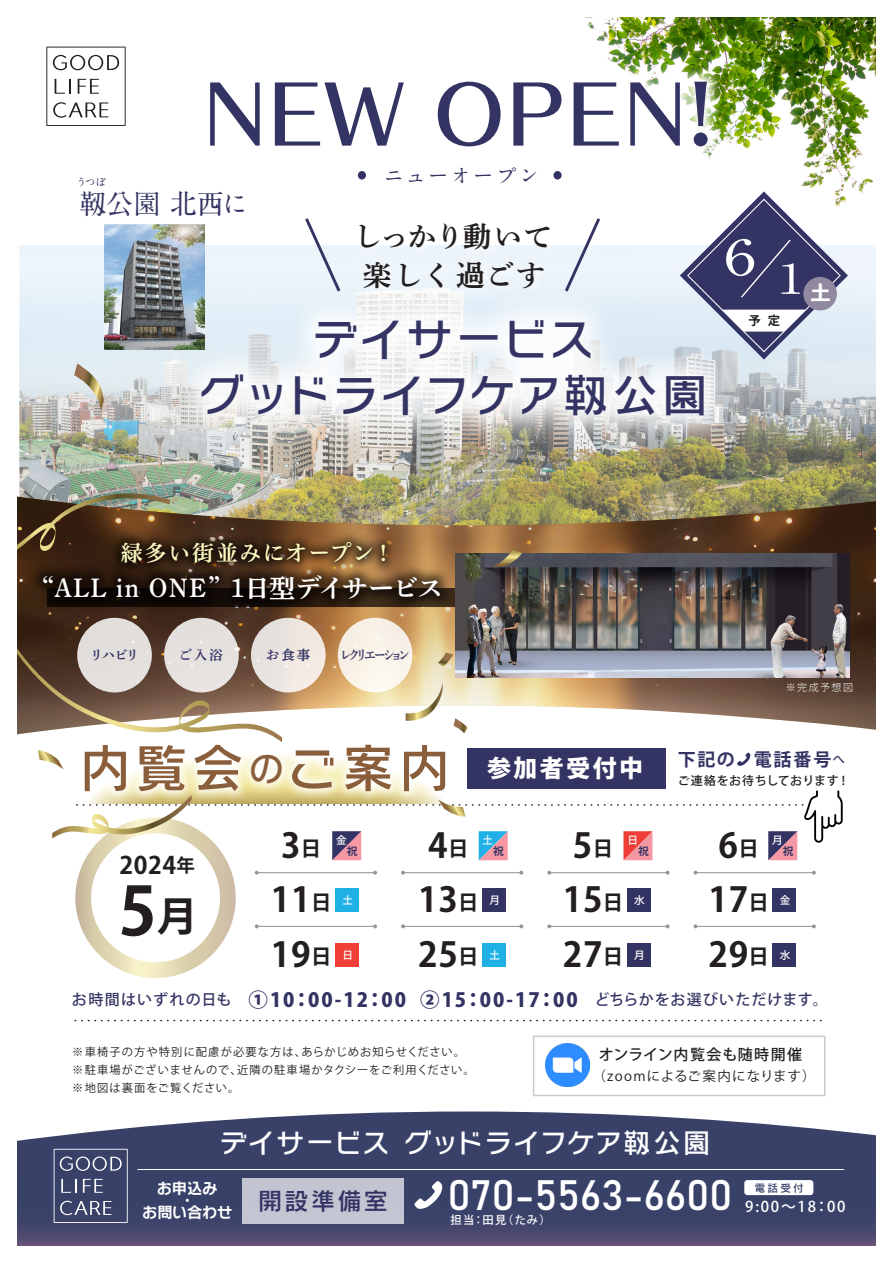
<style>
.page{position:relative;width:893px;height:1263px;background:#fff}
.page>*{position:absolute;margin:0;border:0;box-sizing:border-box;transform-origin:0 0}
.t1{font:79.05px "UD Typos 512 Std";color:#343464}
.t2{font:700 66.45px "Koz Go Pr 6 N";color:#231f20}
.t3{font:51.3px "Rodin NTLG Pro DB";letter-spacing:.095em;color:#8a5d3b}
.t4{font:700 48.45px "A1 Mincho Std";color:#fff;scale:1.3 1}
.t5{font:45px/55.9px "Rodin NTLG Pro DB";letter-spacing:.05em;color:#343464;text-align:center}
.t6{font:42px "Bahnschrift";letter-spacing:-.01em;color:#fff}
.t7{font:700 34.05px/54.4px "Koz Go Pr 6 N";letter-spacing:.025em;color:#231f20}
.t8{font:28.65px/38.5px "P Shuei Yobu Min Std N B";letter-spacing:.035em;color:#231f20;text-align:center}
.t9{font:27.15px "Rodin NTLG Pro DB";letter-spacing:.05em;color:#fff}
.t10{font:700 27.15px "A1 Mincho Std";color:#343464}
.t11{font:26.25px "P Shuei Yobu Min Std N B";letter-spacing:.005em;color:#fff}
.t12{font:24.15px "Rodin NTLG Pro DB";letter-spacing:.1em;color:#343464}
.t13{font:800 24px "Koz Go Pr 6 N";letter-spacing:.1em;color:#fff}
.t14{font:700 24px "Koz Go Pr 6 N";color:#231f20}
.t15{font:21.9px "Hiragino UD Serif Std W6";letter-spacing:.07em;color:#fffac1}
.t16{font:700 19.95px "A1 Mincho Std";letter-spacing:.125em;color:#343464}
.t17{font:700 18px "Koz Go Pr 6 N";letter-spacing:.1em;color:#343464}
.t18{font:15.3px/12px "Rodin NTLG Pro B";letter-spacing:-.015em;color:#fff;text-align:center}
.t19{font:500 15px "Koz Go Pr 6 N";letter-spacing:.07em;color:#343464}
.t20{font:500 15px "Koz Go Pr 6 N";letter-spacing:.055em;color:#231f20}
.t21{font:500 14.85px "Koz Go Pr 6 N";color:#fff}
.t22{font:13.5px "Koz Go Pr 6 N";letter-spacing:.095em;color:#231f20}
.t23{font:13.5px "P Shuei Yobu Min Std N B";letter-spacing:-.165em;color:#343464}
.t24{font:13.5px "P Shuei Yobu Min Std N B";letter-spacing:-.27em;color:#343464;scale:.85 1}
.t25{font:700 12.3px "Koz Go Pr 6 N";color:#231f20}
.t26{font:500 12px "Koz Go Pr 6 N";letter-spacing:.045em;color:#231f20}
.t27{font:11.25px/18px "Koz Go Pr 6 N";letter-spacing:.095em;color:#231f20}
.t28{font:500 11.25px "Koz Go Pr 6 N";color:#fff}
.t29{font:500 10.65px "Koz Go Pr 6 N";color:#fff}
.t30{font:700 10.65px "Koz Go Pr 6 N";color:#343464}
.t31{font:10.5px "Rodin NTLG Pro DB";color:#394169}
.t32{font:700 10.5px "A1 Mincho Std";color:#343464}
.t33{font:300 9.9px "Koz Go Pr 6 N";letter-spacing:.15em;color:#fff}
.s1{font-size:41.7px}
.s2{font-size:36px}
.s3{font-weight:500;font-size:12px}
.s4{font-size:18.45px}
.s5{font-size:40.65px}
.s6{font-size:20.85px}
.s7{font-size:10.65px;color:#343464}
.s8{font-weight:800;font-size:19.5px}
.s9{font-size:25.05px}
</style>
<div class="page">
<img style="left:17px;top:17px;width:859px;height:1229px">
<p class="t32" style="left:76px;top:174px;width:31px">うつぼ</p>
<h1 class="t1" style="left:202px;top:47px;width:513px">NEW OPEN!</h1>
<h3 class="t16" style="left:384px;top:159px;width:156px">ニューオープン</h3>
<h3 class="t10" style="left:79px;top:182px;width:171px">靱公園 北西に</h3>
<h3 class="t8" style="left:354px;top:216px;width:200px">しっかり動いて楽しく過ごす</h3>
<h3 class="t5" style="left:199px;top:310px;width:510px">デイサービス<br>グ<span class="s1">ッ</span>ドライフケア靱公園</h3>
<h3 class="t4" style="left:724px;top:218px;width:83px">6<sub>1</sub><sub>土</sub></h3>
<p class="t25" style="left:749px;top:313px;width:33px">予 定</p>
<h3 class="t15" style="left:121px;top:536px;width:275px">緑多い街並みにオープン！</h3>
<h3 class="t11" style="left:42px;top:569px;width:403px">“ALL in ONE” 1日型デイサービス</h3>
<p class="t23" style="left:90px;top:645px;width:51px">リハビリ</p>
<p class="t23" style="left:179px;top:645px;width:46px">ご入浴</p>
<p class="t23" style="left:266px;top:645px;width:46px">お食事</p>
<p class="t24" style="left:340px;top:645px;width:84px">レクリエーション</p>
<p class="t33" style="left:786px;top:682px;width:69px">※完成予想図</p>
<h3 class="t3" style="left:80px;top:734px;width:372px">内覧会<span class="s2">の</span>ご案内</h3>
<h3 class="t13" style="left:487px;top:755px;width:157px">参加者受付中</h3>
<h3 class="t17" style="left:678px;top:749px;width:169px">下記の 電話番号<span class="s3">へ</span></h3>
<p class="t26" style="left:678px;top:774px;width:173px">ご連絡をお待ちしております！</p>
<h3 class="t14" style="left:119px;top:852px;width:77px">2024<span class="s4">年</span></h3>
<h2 class="t2" style="left:119px;top:874px;width:81px">5<span class="s5">月</span></h2>
<h3 class="t7" style="left:281px;top:819px;width:78px">3<span class="s6">日</span> <span class="s7">祝</span></h3>
<p class="t29" style="left:336px;top:834px;width:12px">金</p>
<h3 class="t7" style="left:271px;top:873px;width:84px">11<span class="s6">日</span> <sup>土<br></sup>19<span class="s6">日</span> <sup>日</sup></h3>
<h3 class="t7" style="left:418px;top:819px;width:84px">4<span class="s6">日<br></span>13<span class="s6">日</span> <sup>月<br></sup>25<span class="s6">日</span> <sup>土</sup></h3>
<h3 class="t7" style="left:563px;top:819px;width:84px">5<span class="s6">日<br></span>15<span class="s6">日</span> <sup>水<br></sup>27<span class="s6">日</span> <sup>月</sup></h3>
<h3 class="t7" style="left:708px;top:819px;width:84px">6<span class="s6">日<br></span>17<span class="s6">日</span> <sup>金<br></sup>29<span class="s6">日</span> <sup>水</sup></h3>
<p class="t29" style="left:483px;top:834px;width:12px">土</p>
<p class="t29" style="left:772px;top:834px;width:12px">月</p>
<p class="t29" style="left:627px;top:834px;width:12px">日</p>
<p class="t30" style="left:493px;top:845px;width:12px">祝</p>
<p class="t30" style="left:638px;top:845px;width:12px">祝</p>
<p class="t30" style="left:783px;top:845px;width:12px">祝</p>
<h3 class="t19" style="left:72px;top:991px;width:757px">お時間はいずれの日も <span class="s8">①10：00-12：00 ②15：00-17：00</span> どちらかをお選びいただけます。</h3>
<p class="t27" style="left:72px;top:1043px;width:404px">※車椅子の方や特別に配慮が必要な方は、あらかじめお知らせください。※駐車場がございませんので、近隣の駐車場かタクシーをご利用ください。※地図は裏面をご覧ください。</p>
<h3 class="t20" style="left:599px;top:1045px;width:205px">オンライン内覧会も随時開催</h3>
<p class="t22" style="left:592px;top:1069px;width:225px">（zoomによるご案内になります）</p>
<h3 class="t9" style="left:220px;top:1125px;width:492px">デイサービス グ<span class="s9">ッ</span>ドライフケア靱公園</h3>
<h3 class="t12" style="left:258px;top:1184px;width:131px">開設準備室</h3>
<h3 class="t6" style="left:447px;top:1163px;width:287px">070-5563-6600</h3>
<h3 class="t18" style="left:142px;top:1181px;width:92px">お申込み<br>・<br>お問い合わせ</h3>
<p class="t28" style="left:450px;top:1213px;width:102px">担当：田見（たみ）</p>
<p class="t31" style="left:755px;top:1181px;width:50px">電話受付</p>
<h3 class="t21" style="left:745px;top:1198px;width:102px">9:00～18：00</h3>
</div>
